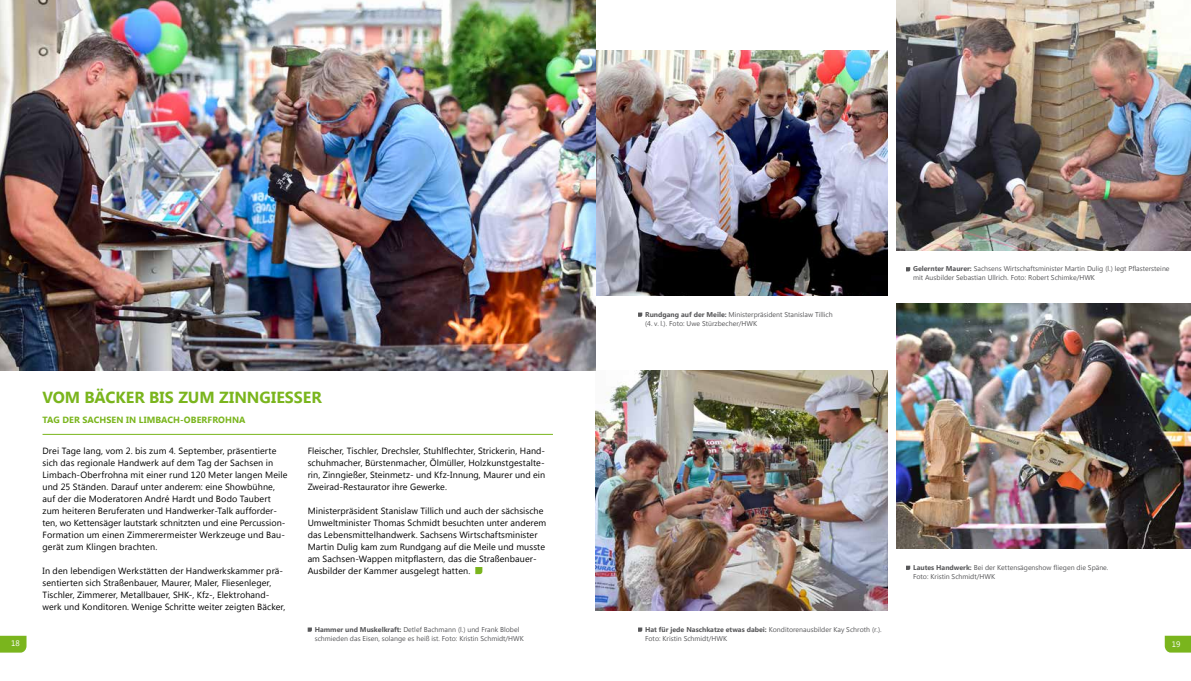
<style>
.page{position:relative;width:1191px;height:681px;background:#fff}
.page>*{position:absolute;margin:0;border:0;box-sizing:border-box;transform-origin:0 0}
.t1{font:700 16px "Lao UI";color:#7ab51d}
.t2{font:9px/12px "Lao UI";letter-spacing:.01em;color:#000}
.t3{font:700 9px "Lao UI";letter-spacing:.01em;color:#7ab51d}
.t4{font:8px "Lao UI";color:#fff}
.t5{font:7px/9px "Lao UI";color:#58585a}
.s1{font-weight:700}
</style>
<div class="page">
<img style="left:896px;top:0;width:295px;height:251px">
<img style="left:595px;top:50px;width:292px;height:246px">
<hr style="left:43px;top:434px;width:510px;height:1px;background:#7ab51d">
<svg style="left:475px;top:567px;width:7px;height:7px"></svg>
<img style="left:896px;top:303px;width:295px;height:245px">
<img style="left:595px;top:370px;width:292px;height:240px">
<svg style="left:638px;top:627px;width:4px;height:4px"></svg>
<svg style="left:906px;top:267px;width:4px;height:4px"></svg>
<svg style="left:906px;top:565px;width:4px;height:4px"></svg>
<svg style="left:638px;top:312px;width:4px;height:4px"></svg>
<svg style="left:308px;top:627px;width:4px;height:4px"></svg>
<svg style="left:1164px;top:635px;width:27px;height:17px"></svg>
<svg style="left:0;top:635px;width:27px;height:17px"></svg>
<img style="left:0;top:0;width:595px;height:370px">
<h1 class="t1" style="left:43px;top:386px;width:281px">VOM BÄCKER BIS ZUM ZINNGIESSER</h1>
<p class="t3" style="left:43px;top:414px;width:204px">TAG DER SACHSEN IN LIMBACH-OBERFROHNA</p>
<p class="t2" style="left:43px;top:444px;width:246px">Drei Tage lang, vom 2. bis zum 4. September, präsentierte sich das regionale Handwerk auf dem Tag der Sachsen in Limbach-Oberfrohna mit einer rund 120 Meter langen Meile und 25 Ständen. Darauf unter anderem: eine Showbühne, auf der die Moderatoren André Hardt und Bodo Taubert zum heiteren Beruferaten und Handwerker-Talk aufforder&shy;ten, wo Kettensäger lautstark schnitzten und eine Percussion-Formation um einen Zimmerermeister Werkzeuge und Bau&shy;gerät zum Klingen brachten.</p>
<p class="t2" style="left:43px;top:564px;width:244px">In den lebendigen Werkstätten der Handwerkskammer prä&shy;sentierten sich Straßenbauer, Maurer, Maler, Fliesenleger, Tischler, Zimmerer, Metallbauer, SHK-, Kfz-, Elektrohand&shy;werk und Konditoren. Wenige Schritte weiter zeigten Bäcker,</p>
<p class="t2" style="left:308px;top:444px;width:239px;text-align:justify">Fleischer, Tischler, Drechsler, Stuhlflechter, Strickerin, Hand&shy;schuhmacher, Bürstenmacher, Ölmüller, Holzkunstgestalte&shy;rin, Zinngießer, Steinmetz- und Kfz-Innung, Maurer und ein Zweirad-Restaurator ihre Gewerke.</p>
<p class="t2" style="left:308px;top:504px;width:240px">Ministerpräsident Stanislaw Tillich und auch der sächsische Umweltminister Thomas Schmidt besuchten unter anderem das Lebensmittelhandwerk. Sachsens Wirtschaftsminister Martin Dulig kam zum Rundgang auf die Meile und musste am Sachsen-Wappen mitpflastern, das die Straßenbauer-Ausbilder der Kammer ausgelegt hatten.</p>
<p class="t5" style="left:645px;top:309px;width:189px"><span class="s1">Rundgang auf der Meile:</span> Ministerpräsident Stanislaw Tillich (4. v. l.). Foto: Uwe Stürzbecher/HWK</p>
<p class="t5" style="left:913px;top:264px;width:258px"><span class="s1">Gelernter Maurer:</span> Sachsens Wirtschaftsminister Martin Dulig (l.) legt Pflastersteine mit Ausbilder Sebastian Ullrich. Foto: Robert Schimke/HWK</p>
<p class="t5" style="left:913px;top:562px;width:197px"><span class="s1">Lautes Handwerk:</span> Bei der Kettensägenshow fliegen die Späne.<br>Foto: Kristin Schmidt/HWK</p>
<p class="t5" style="left:315px;top:624px;width:211px"><span class="s1">Hammer und Muskelkraft:</span> Detlef Bachmann (l.) und Frank Blobel schmieden das Eisen, solange es heiß ist. Foto: Kristin Schmidt/HWK</p>
<p class="t5" style="left:645px;top:624px;width:238px"><span class="s1">Hat für jede Naschkatze etwas dabei:</span> Konditorenausbilder Kay Schroth (r.).<br>Foto: Kristin Schmidt/HWK</p>
<p class="t4" style="left:11px;top:637px;width:10px">18</p>
<p class="t4" style="left:1171px;top:638px;width:10px">19</p>
</div>
